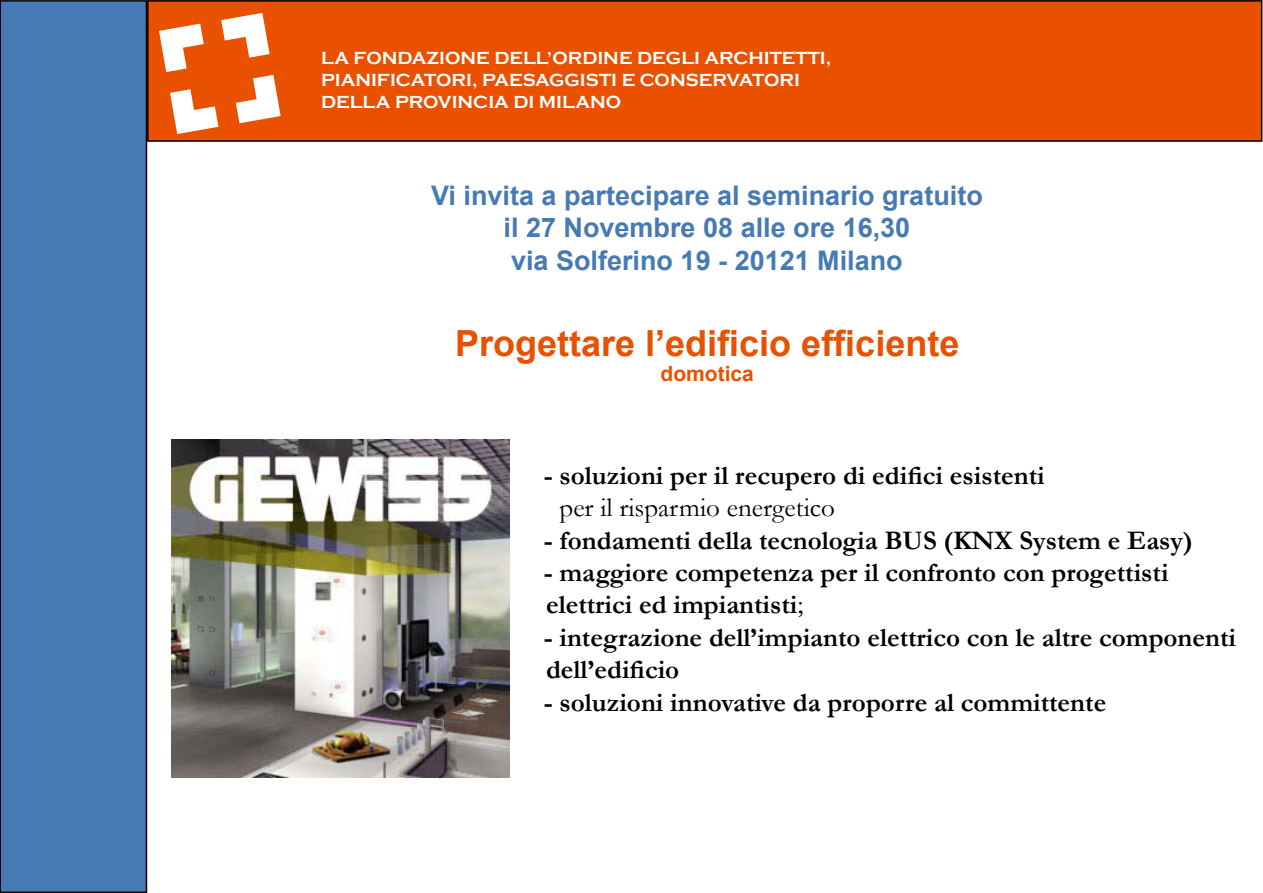
<style>
.page{position:relative;width:1263px;height:893px;background:#fff}
.page>*{position:absolute;margin:0;border:0;box-sizing:border-box;transform-origin:0 0}
.t1{font:700 36px "Arial";color:#e95000}
.t2{font:700 27px/32.4px "Garamond";color:#000}
.t3{font:700 27px/32.4px "Arial";color:#467ab4;text-align:center}
.t4{font:27px "Garamond";color:#000}
.t5{font:700 21px "Arial";color:#e95000}
.t6{font:700 18px/21.6px "Copperplate Gothic";color:#fff}
.s1{font-weight:400}
</style>
<div class="page">
<div style="left:0;top:1px;width:146px;height:891px;background:#467ab4"></div>
<div style="left:0;top:0;width:147px;height:893px;border:2px solid #000"></div>
<div style="left:148px;top:1px;width:1114px;height:140px;background:#e95000"></div>
<div style="left:147px;top:0;width:1115px;height:142px;border:2px solid #000"></div>
<svg style="left:159px;top:24px;width:45px;height:48px"></svg>
<svg style="left:221px;top:13px;width:49px;height:45px"></svg>
<svg style="left:236px;top:75px;width:45px;height:48px"></svg>
<svg style="left:170px;top:89px;width:48px;height:45px"></svg>
<img style="left:171px;top:439px;width:338px;height:338px">
<p class="t6" style="left:321px;top:48px;width:512px">LA FONDAZIONE DELL’ORDINE DEGLI ARCHITETTI,<br>PIANIFICATORI, PAESAGGISTI E CONSERVATORI<br>DELLA PROVINCIA DI MILANO</p>
<p class="t3" style="left:431px;top:180px;width:553px">Vi invita a partecipare al seminario gratuito il 27 Novembre 08 alle ore 16,30<br>via Solferino 19 - 20121 Milano</p>
<h1 class="t1" style="left:455px;top:320px;width:506px">Progettare l’edificio efficiente</h1>
<p class="t5" style="left:661px;top:360px;width:95px">domotica</p>
<p class="t2" style="left:544px;top:459px;width:502px">- soluzioni per il recupero di edifici esistenti</p>
<p class="t4" style="left:559px;top:491px;width:277px">per il risparmio energetico</p>
<p class="t2" style="left:544px;top:523px;width:650px">- fondamenti della tecnologia BUS (KNX System e Easy)</p>
<p class="t2" style="left:544px;top:556px;width:626px">- maggiore competenza per il confronto con progettisti elettrici ed impiantisti<span class="s1">;</span></p>
<p class="t2" style="left:544px;top:621px;width:694px">- integrazione dell’impianto elettrico con le altre componenti dell’edificio</p>
<p class="t2" style="left:544px;top:685px;width:564px">- soluzioni innovative da proporre al committente</p>
</div>
